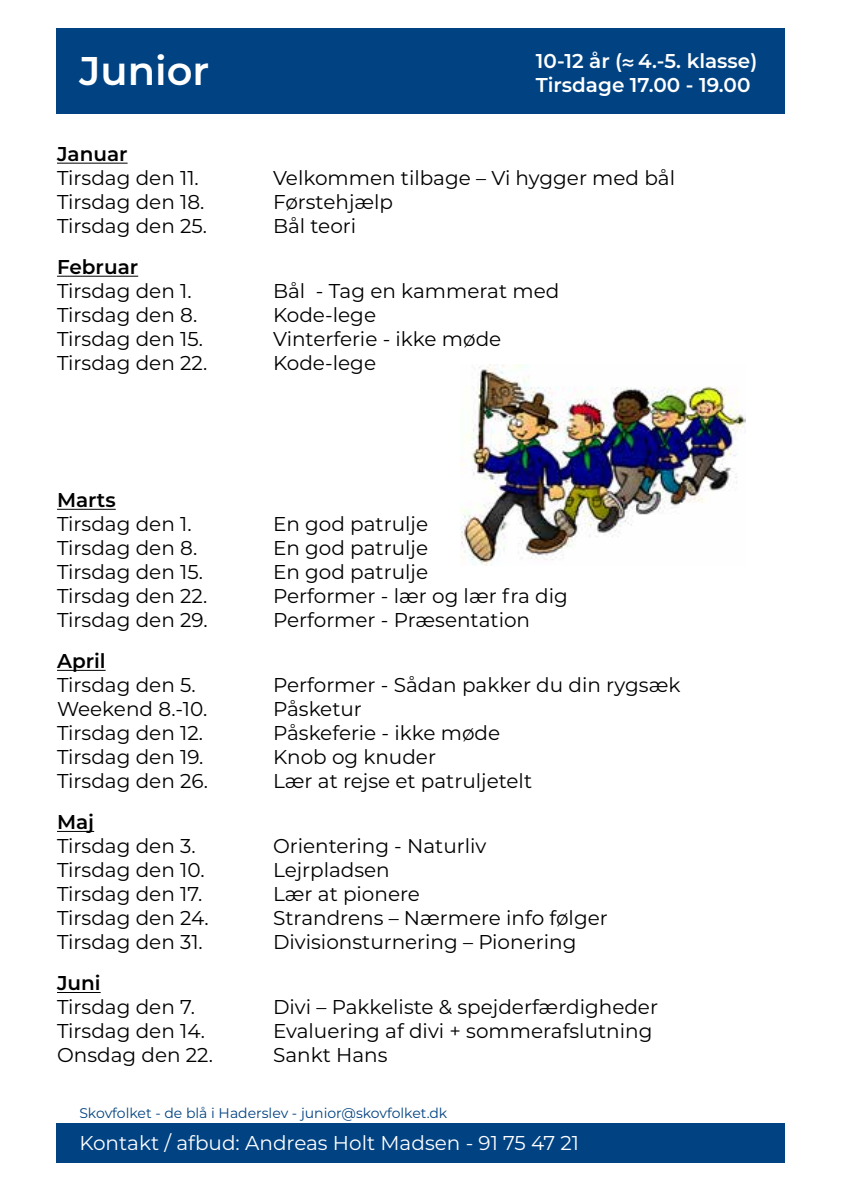
<style>
.page{position:relative;width:842px;height:1191px;background:#fff}
.page>*{position:absolute;margin:0;border:0;box-sizing:border-box;transform-origin:0 0}
.t1{font:600 40px "Montserrat";color:#fff}
.t2{font:20px "Montserrat";color:#000}
.t3{font:600 20px/24px "Montserrat";color:#fff}
.t4{font:20px "Montserrat";color:#fff}
.t5{font:600 20px "Montserrat";color:#000}
.t6{font:14px "Montserrat";color:#004282}
.s1{font-family:"Myriad Pro";font-weight:700}
</style>
<div class="page">
<hr style="left:57px;top:163px;width:71px;height:1px;background:#000">
<hr style="left:57px;top:276px;width:81px;height:1px;background:#000">
<hr style="left:57px;top:509px;width:59px;height:1px;background:#000">
<hr style="left:57px;top:670px;width:49px;height:1px;background:#000">
<hr style="left:57px;top:831px;width:37px;height:1px;background:#000">
<hr style="left:57px;top:992px;width:44px;height:1px;background:#000">
<div style="left:57px;top:28px;width:728px;height:85px;background:#004282"></div>
<div style="left:57px;top:1123px;width:728px;height:39px;background:#004282"></div>
<img style="left:461px;top:364px;width:285px;height:201px">
<h1 class="t1" style="left:79px;top:42px;width:131px">Junior</h1>
<p class="t3" style="left:536px;top:48px;width:223px">10-12 år (<span class="s1">≈</span> 4.-5. klasse)<br>Tirsdage 17.00 - 19.00</p>
<p class="t5" style="left:57px;top:140px;width:72px">Januar</p>
<p class="t2" style="left:57px;top:164px;width:143px">Tirsdag den 11.</p>
<p class="t2" style="left:273px;top:164px;width:403px">Velkommen tilbage – Vi hygger med bål</p>
<p class="t2" style="left:57px;top:188px;width:149px">Tirsdag den 18.</p>
<p class="t2" style="left:273px;top:188px;width:122px">Førstehjælp</p>
<p class="t2" style="left:57px;top:212px;width:151px">Tirsdag den 25.</p>
<p class="t2" style="left:273px;top:212px;width:85px">Bål teori</p>
<p class="t5" style="left:57px;top:253px;width:83px">Februar</p>
<p class="t2" style="left:57px;top:277px;width:136px">Tirsdag den 1.</p>
<p class="t2" style="left:273px;top:277px;width:288px">Bål - Tag en kammerat med</p>
<p class="t2" style="left:57px;top:301px;width:142px">Tirsdag den 8.</p>
<p class="t2" style="left:273px;top:301px;width:105px">Kode-lege</p>
<p class="t2" style="left:57px;top:325px;width:147px">Tirsdag den 15.</p>
<p class="t2" style="left:273px;top:325px;width:230px">Vinterferie - ikke møde</p>
<p class="t2" style="left:57px;top:349px;width:152px">Tirsdag den 22.</p>
<p class="t2" style="left:273px;top:349px;width:105px">Kode-lege</p>
<p class="t5" style="left:57px;top:486px;width:60px">Marts</p>
<p class="t2" style="left:57px;top:510px;width:136px">Tirsdag den 1.</p>
<p class="t2" style="left:273px;top:510px;width:157px">En god patrulje</p>
<p class="t2" style="left:57px;top:534px;width:142px">Tirsdag den 8.</p>
<p class="t2" style="left:273px;top:534px;width:157px">En god patrulje</p>
<p class="t2" style="left:57px;top:558px;width:147px">Tirsdag den 15.</p>
<p class="t2" style="left:273px;top:558px;width:157px">En god patrulje</p>
<p class="t2" style="left:57px;top:582px;width:152px">Tirsdag den 22.</p>
<p class="t2" style="left:273px;top:582px;width:296px">Performer - lær og lær fra dig</p>
<p class="t2" style="left:57px;top:606px;width:152px">Tirsdag den 29.</p>
<p class="t2" style="left:273px;top:606px;width:259px">Performer - Præsentation</p>
<p class="t5" style="left:57px;top:647px;width:50px">April</p>
<p class="t2" style="left:57px;top:671px;width:140px">Tirsdag den 5.</p>
<p class="t2" style="left:273px;top:671px;width:409px">Performer - Sådan pakker du din rygsæk</p>
<p class="t2" style="left:57px;top:695px;width:152px">Weekend 8.-10.</p>
<p class="t2" style="left:273px;top:695px;width:90px">Påsketur</p>
<p class="t2" style="left:57px;top:719px;width:148px">Tirsdag den 12.</p>
<p class="t2" style="left:273px;top:719px;width:229px">Påskeferie - ikke møde</p>
<p class="t2" style="left:57px;top:743px;width:148px">Tirsdag den 19.</p>
<p class="t2" style="left:273px;top:743px;width:164px">Knob og knuder</p>
<p class="t2" style="left:57px;top:767px;width:152px">Tirsdag den 26.</p>
<p class="t2" style="left:273px;top:767px;width:261px">Lær at rejse et patruljetelt</p>
<p class="t5" style="left:57px;top:808px;width:39px">Maj</p>
<p class="t2" style="left:57px;top:832px;width:140px">Tirsdag den 3.</p>
<p class="t2" style="left:273px;top:832px;width:215px">Orientering - Naturliv</p>
<p class="t2" style="left:57px;top:856px;width:149px">Tirsdag den 10.</p>
<p class="t2" style="left:273px;top:856px;width:118px">Lejrpladsen</p>
<p class="t2" style="left:57px;top:880px;width:147px">Tirsdag den 17.</p>
<p class="t2" style="left:273px;top:880px;width:148px">Lær at pionere</p>
<p class="t2" style="left:57px;top:904px;width:153px">Tirsdag den 24.</p>
<p class="t2" style="left:273px;top:904px;width:336px">Strandrens – Nærmere info følger</p>
<p class="t2" style="left:57px;top:928px;width:147px">Tirsdag den 31.</p>
<p class="t2" style="left:273px;top:928px;width:305px">Divisionsturnering – Pionering</p>
<p class="t5" style="left:57px;top:969px;width:45px">Juni</p>
<p class="t2" style="left:57px;top:993px;width:140px">Tirsdag den 7.</p>
<p class="t2" style="left:273px;top:993px;width:386px">Divi – Pakkeliste &amp; spejderfærdigheder</p>
<p class="t2" style="left:57px;top:1017px;width:150px">Tirsdag den 14.</p>
<p class="t2" style="left:273px;top:1017px;width:381px">Evaluering af divi + sommerafslutning</p>
<p class="t2" style="left:57px;top:1041px;width:158px">Onsdag den 22.</p>
<p class="t2" style="left:273px;top:1041px;width:116px">Sankt Hans</p>
<p class="t6" style="left:79px;top:1103px;width:369px">Skovfolket - de blå i Haderslev - junior@skovfolket.dk</p>
<p class="t4" style="left:79px;top:1128px;width:501px">Kontakt / afbud: Andreas Holt Madsen - 91 75 47 21</p>
</div>
